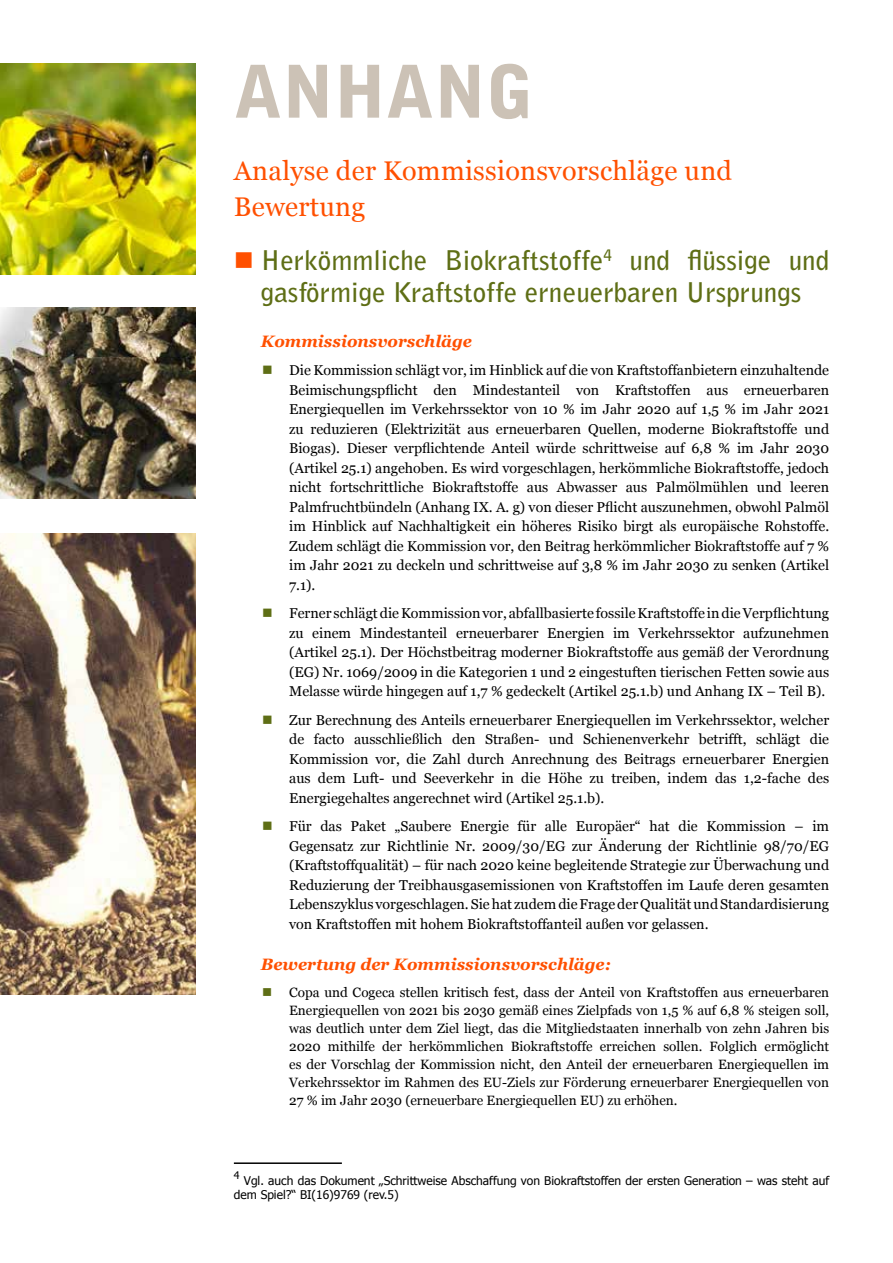
<style>
.page{position:relative;width:893px;height:1263px;background:#fff}
.page>*{position:absolute;margin:0;border:0;box-sizing:border-box;transform-origin:0 0}
.t1{font:900 72px "Bell Gothic Std";color:#ccc2b6}
.t2{font:700 27px/32.4px "Bell Gothic Std";color:#5e6e15}
.t3{font:27px/36px "Georgia";letter-spacing:.01em;color:#ff5000}
.t4{font:italic 700 16.5px "Georgia";color:#ff5000}
.t5{font:14.25px/19.5px "Georgia";color:#000;text-align:justify}
.t6{font:13.5px/18px "Georgia";color:#000;text-align:justify}
.t7{font:12px/14.4px "Tahoma";color:#000}
.t8{font:10.5px "Tahoma";color:#000}
</style>
<div class="page">
<hr style="left:234px;top:1162px;width:108px;height:2px;background:#000">
<img style="left:0;top:534px;width:196px;height:461px">
<img style="left:0;top:64px;width:196px;height:210px">
<img style="left:0;top:307px;width:196px;height:192px">
<h1 class="t1" style="left:234px;top:50px;width:302px">ANHANG</h1>
<h2 class="t3" style="left:234px;top:153px;width:500px">Analyse der Kommissionsvorschläge und<br>Bewertung</h2>
<h2 class="t2" style="left:261px;top:244px;width:570px">Herkömmliche Biokraftstoffe<sup>4</sup> und flüssige und gasförmige Kraftstoffe erneuerbaren Ursprungs</h2>
<p class="t4" style="left:261px;top:331px;width:213px">Kommissionsvorschläge</p>
<p class="t5" style="left:289px;top:361px;width:542px">Die Kommission schlägt vor, im Hinblick auf die von Kraftstoffanbietern einzuhaltende Beimischungspflicht den Mindestanteil von Kraftstoffen aus erneuerbaren Energiequellen im Verkehrssektor von 10 % im Jahr 2020 auf 1,5 % im Jahr 2021 zu reduzieren (Elektrizität aus erneuerbaren Quellen, moderne Biokraftstoffe und Biogas). Dieser verpflichtende Anteil würde schrittweise auf 6,8 % im Jahr 2030 (Artikel 25.1) angehoben. Es wird vorgeschlagen, herkömmliche Biokraftstoffe, jedoch nicht fortschrittliche Biokraftstoffe aus Abwasser aus Palmölmühlen und leeren Palmfruchtbündeln (Anhang IX. A. g) von dieser Pflicht auszunehmen, obwohl Palmöl im Hinblick auf Nachhaltigkeit ein höheres Risiko birgt als europäische Rohstoffe.<br>Zudem schlägt die Kommission vor, den Beitrag herkömmlicher Biokraftstoffe auf 7 % im Jahr 2021 zu deckeln und schrittweise auf 3,8 % im Jahr 2030 zu senken (Artikel 7.1).</p>
<p class="t5" style="left:289px;top:604px;width:542px">Ferner schlägt die Kommission vor, abfallbasierte fossile Kraftstoffe in die Verpflichtung zu einem Mindestanteil erneuerbarer Energien im Verkehrssektor aufzunehmen (Artikel 25.1). Der Höchstbeitrag moderner Biokraftstoffe aus gemäß der Verordnung (EG) Nr. 1069/2009 in die Kategorien 1 und 2 eingestuften tierischen Fetten sowie aus Melasse würde hingegen auf 1,7 % gedeckelt (Artikel 25.1.b) und Anhang IX – Teil B).</p>
<p class="t5" style="left:289px;top:710px;width:541px">Zur Berechnung des Anteils erneuerbarer Energiequellen im Verkehrssektor, welcher de facto ausschließlich den Straßen- und Schienenverkehr betrifft, schlägt die Kommission vor, die Zahl durch Anrechnung des Beitrags erneuerbarer Energien aus dem Luft- und Seeverkehr in die Höhe zu treiben, indem das 1,2-fache des Energiegehaltes angerechnet wird (Artikel 25.1.b).</p>
<p class="t5" style="left:289px;top:817px;width:541px">Für das Paket „Saubere Energie für alle Europäer“ hat die Kommission – im Gegensatz zur Richtlinie Nr. 2009/30/EG zur Änderung der Richtlinie 98/70/EG (Kraftstoffqualität) – für nach 2020 keine begleitende Strategie zur Überwachung und Reduzierung der Treibhausgasemissionen von Kraftstoffen im Laufe deren gesamten Lebenszyklus vorgeschlagen. Sie hat zudem die Frage der Qualität und Standardisierung von Kraftstoffen mit hohem Biokraftstoffanteil außen vor gelassen.</p>
<p class="t4" style="left:261px;top:954px;width:351px">Bewertung der Kommissionsvorschläge:</p>
<p class="t6" style="left:289px;top:983px;width:541px">Copa und Cogeca stellen kritisch fest, dass der Anteil von Kraftstoffen aus erneuerbaren Energiequellen von 2021 bis 2030 gemäß eines Zielpfads von 1,5 % auf 6,8 % steigen soll, was deutlich unter dem Ziel liegt, das die Mitgliedstaaten innerhalb von zehn Jahren bis 2020 mithilfe der herkömmlichen Biokraftstoffe erreichen sollen. Folglich ermöglicht es der Vorschlag der Kommission nicht, den Anteil der erneuerbaren Energiequellen im Verkehrssektor im Rahmen des EU-Ziels zur Förderung erneuerbarer Energiequellen von 27 % im Jahr 2030 (erneuerbare Energiequellen EU) zu erhöhen.</p>
<p class="t8" style="left:234px;top:1168px;width:7px">4</p>
<p class="t7" style="left:234px;top:1172px;width:597px;text-indent:10px">Vgl. auch das Dokument „Schrittweise Abschaffung von Biokraftstoffen der ersten Generation – was steht auf dem Spiel?“ BI(16)9769 (rev.5)</p>
</div>
